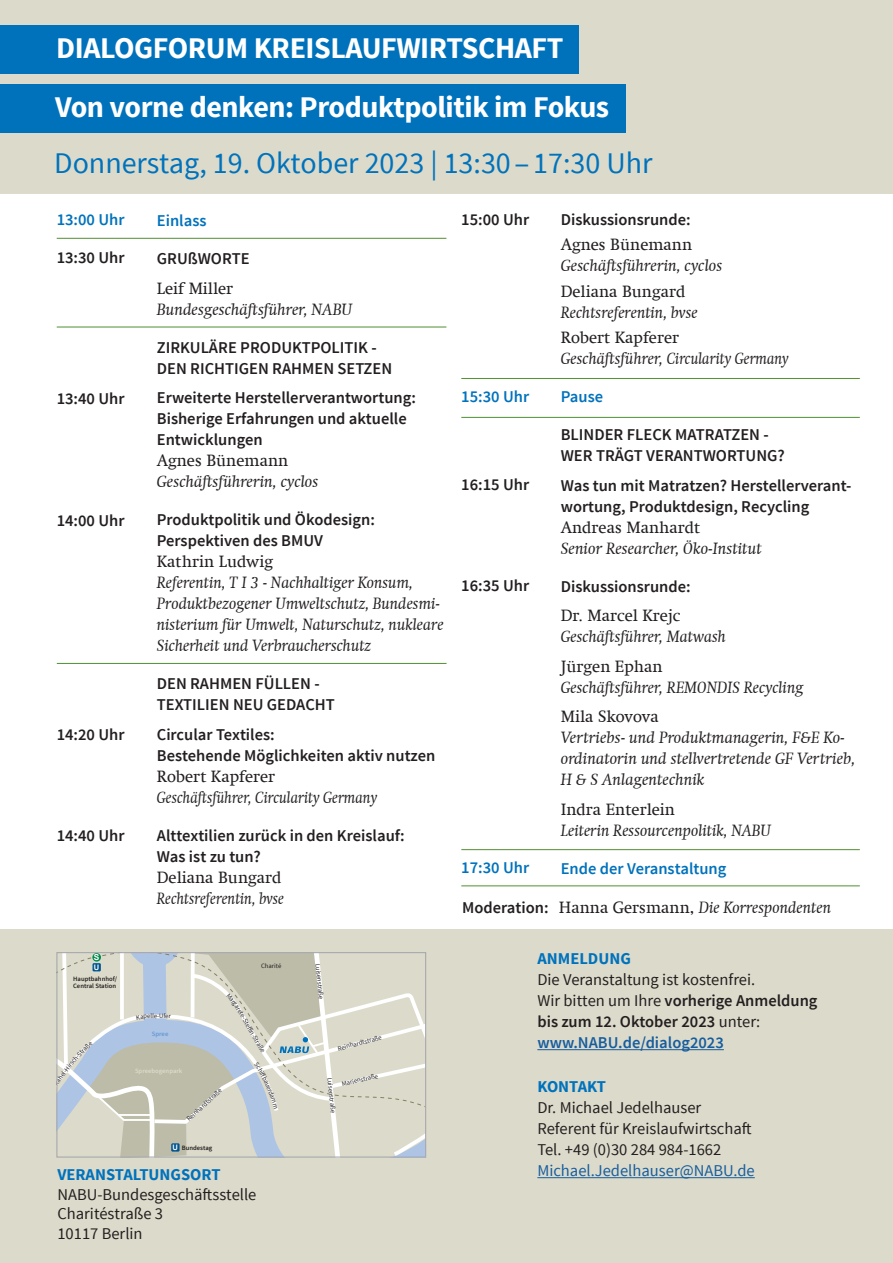
<style>
.page{position:relative;width:893px;height:1263px;background:#fff}
.page>*{position:absolute;margin:0;border:0;box-sizing:border-box;transform-origin:0 0}
.t1{font:700 30px "Source Sans Pro";letter-spacing:-.015em;color:#fff}
.t2{font:30px "Source Sans Pro";color:#0072bc}
.t3{font:600 16.5px/21px "Source Sans Pro";color:#231f20}
.t4{font:italic 16.5px/21px "Swift Com";color:#231f20}
.t5{font:16.5px/21px "Source Sans Pro";color:#231f20}
.t6{font:16.5px/21px "Swift Com";color:#231f20}
.t7{font:600 16.5px "Source Sans Pro";color:#0072bc}
.t8{font:italic 16.5px "Swift Com";color:#231f20;scale:.9 1}
.t9{font:600 16.5px/21px "Source Sans Pro";color:#175d9e}
.t10{font:700 16.5px "Source Sans Pro";color:#0072bc}
.t11{font:700 8.25px "Arial";color:#fff}
.t12{font:700 7.5px "Arial";color:#fff}
.t13{font:6.6px "Source Sans Pro";color:#231f20}
.t14{font:600 6.6px/7.9px "Source Sans Pro";color:#231f20}
.t15{font:600 6.6px "Source Sans Pro";color:#dcdbcb}
.t16{font:600 6.6px "Source Sans Pro";color:#6599d1}
.s1{font-family:"Swift Com";font-weight:400}
.s2{font-family:"Source Sans Pro";font-weight:600}
.s3{font-family:"Source Sans Pro";font-weight:600;font-style:normal}
.s4{font-style:normal}
.s5{font-weight:400}
.s6{color:#231f20}
.s7{font-weight:400;color:#231f20}
.s8{color:#175d9e}
</style>
<div class="page">
<div style="left:0;top:0;width:893px;height:194px;background:#dcdbcb"></div>
<div style="left:0;top:929px;width:893px;height:334px;background:#dcdbcb"></div>
<hr style="left:537px;top:1049px;width:187px;height:1px;background:#175d9e">
<hr style="left:537px;top:1177px;width:218px;height:1px;background:#175d9e">
<hr style="left:57px;top:238px;width:389px;height:1px;background:#509030">
<hr style="left:461px;top:378px;width:399px;height:1px;background:#509030">
<div style="left:0;top:84px;width:625px;height:48px;background:#0072bc"></div>
<div style="left:0;top:26px;width:578px;height:48px;background:#0072bc"></div>
<hr style="left:57px;top:327px;width:389px;height:1px;background:#509030">
<hr style="left:57px;top:663px;width:389px;height:1px;background:#509030">
<hr style="left:461px;top:417px;width:399px;height:1px;background:#509030">
<hr style="left:461px;top:849px;width:399px;height:1px;background:#509030">
<hr style="left:461px;top:885px;width:399px;height:1px;background:#509030">
<svg style="left:56px;top:953px;width:370px;height:204px"></svg>
<p class="t1" style="left:56px;top:29px;width:509px">DIALOGFORUM KREISLAUFWIRTSCHAFT</p>
<p class="t1" style="left:55px;top:88px;width:556px">Von vorne denken: Produktpolitik im Fokus</p>
<p class="t2" style="left:54px;top:144px;width:600px">Donnerstag, 19. Oktober 2023 | 13:30 ‒ 17:30 Uhr</p>
<p class="t7" style="left:57px;top:209px;width:69px">13:00 Uhr</p>
<p class="t3" style="left:57px;top:248px;width:69px">13:30 Uhr</p>
<p class="t3" style="left:57px;top:388px;width:69px">13:40 Uhr</p>
<p class="t3" style="left:57px;top:510px;width:69px">14:00 Uhr</p>
<p class="t3" style="left:57px;top:724px;width:69px">14:20 Uhr</p>
<p class="t3" style="left:57px;top:825px;width:69px">14:40 Uhr</p>
<p class="t7" style="left:157px;top:210px;width:51px">Einlass</p>
<p class="t3" style="left:157px;top:249px;width:94px">GRUßWORTE</p>
<p class="t6" style="left:157px;top:278px;width:78px">Leif Miller</p>
<p class="t4" style="left:157px;top:299px;width:197px">Bundesgeschäftsführer, NABU</p>
<p class="t3" style="left:157px;top:337px;width:221px">ZIRKULÄRE PRODUKTPOLITIK -</p>
<p class="t3" style="left:157px;top:358px;width:237px">DEN RICHTIGEN RAHMEN SETZEN</p>
<p class="t3" style="left:157px;top:388px;width:261px">Erweiterte Herstellerverantwortung:<br>Bisherige Erfahrungen und aktuelle<br>Entwicklungen</p>
<p class="t6" style="left:157px;top:450px;width:133px">Agnes Bünemann</p>
<p class="t4" style="left:157px;top:471px;width:163px">Geschäftsführerin, cyclos</p>
<p class="t3" style="left:157px;top:510px;width:220px">Produktpolitik und Ökodesign:<br>Perspektiven des BMUV</p>
<p class="t6" style="left:157px;top:551px;width:118px">Kathrin Ludwig</p>
<p class="t4" style="left:157px;top:572px;width:288px">Referentin, T I 3 - Nachhaltiger Konsum, Produktbezogener Umweltschutz, Bundesmi&shy;nisterium für Umwelt, Naturschutz, nukleare Sicherheit und Verbraucherschutz</p>
<p class="t3" style="left:157px;top:674px;width:164px">DEN RAHMEN FÜLLEN -</p>
<p class="t3" style="left:157px;top:695px;width:179px">TEXTILIEN NEU GEDACHT</p>
<p class="t3" style="left:157px;top:724px;width:280px">Circular Textiles:<br>Bestehende Möglichkeiten aktiv nutzen<br><span class="s1">Robert Kapferer</span></p>
<p class="t8" style="left:157px;top:788px;width:246px">Geschäftsführer, Circularity Germany</p>
<p class="t3" style="left:157px;top:825px;width:249px">Alttextilien zurück in den Kreislauf:</p>
<p class="t6" style="left:157px;top:846px;width:126px"><span class="s2">Was ist zu tun?<br></span>Deliana Bungard</p>
<p class="t8" style="left:157px;top:889px;width:143px">Rechtsreferentin, bvse</p>
<p class="t11" style="left:94px;top:952px;width:7px">S</p>
<p class="t12" style="left:94px;top:962px;width:7px">U</p>
<p class="t14" style="left:73px;top:974px;width:45px">Hauptbahnhof/<br>Central Station</p>
<p class="t13" style="left:150px;top:1012px;width:3px">l</p>
<p class="t16" style="left:152px;top:1030px;width:18px">Spree</p>
<p class="t15" style="left:135px;top:1067px;width:49px">Spreebogenpark</p>
<p class="t13" style="left:185px;top:1117px;width:47px;rotate:-43deg">Reinhardtstraße</p>
<p class="t12" style="left:173px;top:1142px;width:7px">U</p>
<p class="t14" style="left:182px;top:1144px;width:32px">Bundestag</p>
<p class="t13" style="left:261px;top:962px;width:22px">Charité</p>
<p class="t13" style="left:247px;top:1015px;width:24px;rotate:61deg">-Steffin-</p>
<p class="t13" style="left:322px;top:963px;width:37px;rotate:84deg">Luisenstraße</p>
<p class="t13" style="left:337px;top:1044px;width:47px;rotate:-15deg">Reinhardtstraße</p>
<p class="t13" style="left:341px;top:1079px;width:38px;rotate:-12deg">Marienstraße</p>
<p class="t13" style="left:334px;top:1077px;width:37px;rotate:84deg">Luisenstraße</p>
<p class="t10" style="left:57px;top:1164px;width:165px">VERANSTALTUNGSORT</p>
<p class="t5" style="left:57px;top:1185px;width:201px;line-height:19.5px">NABU-Bundesgeschäftsstelle<br>Charitéstraße 3</p>
<p class="t5" style="left:57px;top:1223px;width:87px">10117 Berlin</p>
<p class="t3" style="left:461px;top:210px;width:69px">15:00 Uhr</p>
<p class="t7" style="left:461px;top:386px;width:69px">15:30 Uhr</p>
<p class="t3" style="left:461px;top:475px;width:69px">16:15 Uhr</p>
<p class="t3" style="left:461px;top:576px;width:69px">16:35 Uhr</p>
<p class="t7" style="left:461px;top:857px;width:69px">17:30 Uhr</p>
<p class="t3" style="left:561px;top:210px;width:132px">Diskussionsrunde:</p>
<p class="t6" style="left:561px;top:234px;width:133px">Agnes Bünemann</p>
<p class="t4" style="left:561px;top:255px;width:163px">Geschäftsführerin, cyclos</p>
<p class="t6" style="left:561px;top:281px;width:126px">Deliana Bungard</p>
<p class="t4" style="left:561px;top:302px;width:139px">Rechtsreferentin, bvse</p>
<p class="t6" style="left:561px;top:327px;width:120px">Robert Kapferer</p>
<p class="t4" style="left:561px;top:348px;width:230px">Geschäftsführer, Circularity Germany</p>
<p class="t7" style="left:561px;top:386px;width:44px">Pause</p>
<p class="t3" style="left:561px;top:424px;width:209px">BLINDER FLECK MATRATZEN -</p>
<p class="t3" style="left:561px;top:445px;width:226px">WER TRÄGT VERANTWORTUNG?</p>
<p class="t3" style="left:561px;top:475px;width:292px">Was tun mit Matratzen? Herstellerverant&shy;wortung, Produktdesign, Recycling<br><span class="s1">Andreas Manhardt</span></p>
<p class="t4" style="left:561px;top:537px;width:202px">Senior Researcher, Öko-Institut</p>
<p class="t3" style="left:561px;top:576px;width:132px">Diskussionsrunde:</p>
<p class="t6" style="left:561px;top:605px;width:121px">Dr. Marcel Krejc</p>
<p class="t4" style="left:561px;top:626px;width:167px">Geschäftsführer, Matwash</p>
<p class="t6" style="left:561px;top:655px;width:103px">Jürgen Ephan</p>
<p class="t4" style="left:561px;top:676px;width:244px">Geschäftsführer, REMONDIS Recycling</p>
<p class="t6" style="left:561px;top:706px;width:99px">Mila Skovova</p>
<p class="t4" style="left:561px;top:727px;width:296px">Vertriebs- und Produktmanagerin, F&amp;E Ko&shy;ordinatorin und stellvertretende GF Vertrieb,<br>H &amp; S Anlagentechnik</p>
<p class="t6" style="left:561px;top:798px;width:116px">Indra Enterlein</p>
<p class="t4" style="left:561px;top:819px;width:212px">Leiterin Ressourcenpolitik, NABU</p>
<p class="t7" style="left:561px;top:858px;width:167px">Ende der Veranstaltung</p>
<p class="t4" style="left:462px;top:896px;width:370px"><span class="s3">Moderation:</span> <span class="s4">Hanna Gersmann,</span> Die Korrespondenten</p>
<p class="t10" style="left:537px;top:948px;width:95px">ANMELDUNG</p>
<p class="t5" style="left:537px;top:970px;width:219px">Die Veranstaltung ist kostenfrei.</p>
<p class="t3" style="left:537px;top:991px;width:282px"><span class="s5">Wir bitten um Ihre</span> vorherige Anmeldung</p>
<p class="t9" style="left:537px;top:1012px;width:224px"><span class="s6">bis zum 12. Oktober 2023</span> <span class="s7">unter: </span>www.NABU.de/dialog2023</p>
<p class="t10" style="left:537px;top:1076px;width:70px">KONTAKT</p>
<p class="t5" style="left:537px;top:1098px;width:219px">Dr. Michael Jedelhauser<br>Referent für Kreislaufwirtschaft<br>Tel. +49 (0)30 284 984-1662<br><span class="s8">Michael.Jedelhauser@NABU.de</span></p>
</div>
